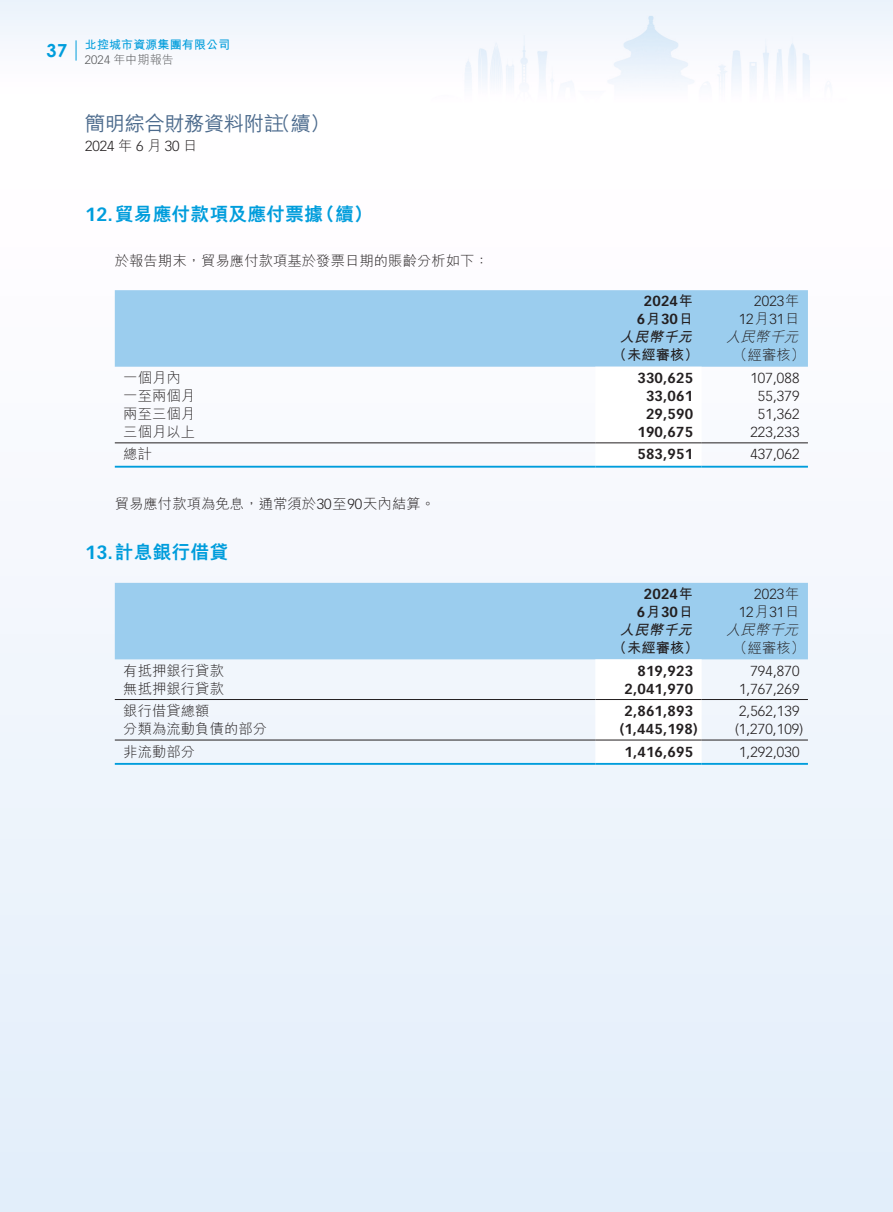
<style>
.page{position:relative;width:893px;height:1212px;background:#fff}
.page>*{position:absolute;margin:0;border:0;box-sizing:border-box;transform-origin:0 0}
.t1{font:500 20.25px "M Hei HK";letter-spacing:-.015em;color:#4c6b8d}
.t2{font:800 18.75px "M Hei HK";letter-spacing:.01em;color:#009ddc}
.t3{font:700 18px "Century Gothic";color:#009ddc}
.t4{font:300 14.25px "M Hei HK";letter-spacing:.01em;color:#231f20}
.t5{font:300 14.25px "Vectora LT Std";letter-spacing:.01em;color:#231f20}
.t6{font:700 14.25px "Vectora LT Std";letter-spacing:.01em;color:#231f20}
.t7{font:700 14.25px "M Hei HK";letter-spacing:.01em;color:#231f20}
.t8{font:italic 300 14.25px "M Hei HK";color:#231f20}
.t9{font:italic 700 14.25px "M Hei HK";color:#231f20}
.t10{font:700 12px "M Hei HK";letter-spacing:.01em;color:#009ddc}
.t11{font:300 12px "M Hei HK";letter-spacing:.01em;color:#57585a}
.s1{font-family:"Vectora LT Std"}
.s2{font-family:"M Hei HK"}
.s3{font-family:"Vectora LT Std";font-weight:700}
</style>
<div class="page">
<svg style="left:76px;top:40px;width:1px;height:21px"></svg>
<div style="left:115px;top:290px;width:693px;height:77px;background:#9bcdee"></div>
<svg style="left:595px;top:443px;width:107px;height:23px"></svg>
<hr style="left:115px;top:442px;width:480px;height:1px;background:#231f20">
<hr style="left:595px;top:442px;width:107px;height:1px;background:#231f20">
<hr style="left:702px;top:442px;width:106px;height:1px;background:#231f20">
<hr style="left:115px;top:466px;width:480px;height:2px;background:#009ddc">
<hr style="left:595px;top:466px;width:107px;height:2px;background:#009ddc">
<hr style="left:702px;top:466px;width:106px;height:2px;background:#009ddc">
<div style="left:115px;top:583px;width:693px;height:76px;background:#9bcdee"></div>
<svg style="left:595px;top:659px;width:107px;height:104px"></svg>
<hr style="left:115px;top:699px;width:480px;height:1px;background:#231f20">
<hr style="left:595px;top:699px;width:107px;height:1px;background:#231f20">
<hr style="left:702px;top:699px;width:106px;height:1px;background:#231f20">
<hr style="left:115px;top:740px;width:480px;height:1px;background:#231f20">
<hr style="left:595px;top:740px;width:107px;height:1px;background:#231f20">
<hr style="left:702px;top:740px;width:106px;height:1px;background:#231f20">
<hr style="left:115px;top:763px;width:480px;height:2px;background:#009ddc">
<hr style="left:595px;top:763px;width:107px;height:2px;background:#009ddc">
<hr style="left:702px;top:763px;width:106px;height:2px;background:#009ddc">
<p class="t3" style="left:46px;top:37px;width:22px">37</p>
<p class="t10" style="left:85px;top:36px;width:147px">北控城市資源集團有限公司</p>
<p class="t11" style="left:85px;top:53px;width:90px"><span class="s1">2024</span> 年中期報告</p>
<h1 class="t1" style="left:85px;top:109px;width:201px">簡明綜合財務資料附註</h1>
<p class="t5" style="left:85px;top:138px;width:114px">2024 <span class="s2">年</span> 6 <span class="s2">月</span> 30 <span class="s2">日</span></p>
<h1 class="t1" style="left:270px;top:109px;width:62px">（續(</h1>
<h2 class="t2" style="left:85px;top:205px;width:239px"><span class="s3">12.</span>貿易應付款項及應付票據</h2>
<p class="t4" style="left:115px;top:253px;width:376px">於報告期末，貿易應付款項基於發票日期的賬齡分析如下：</p>
<h2 class="t2" style="left:316px;top:205px;width:58px">（續(</h2>
<p class="t4" style="left:123px;top:370px;width:59px">一個月內</p>
<p class="t4" style="left:123px;top:388px;width:73px">一至兩個月</p>
<p class="t4" style="left:123px;top:406px;width:73px">兩至三個月</p>
<p class="t4" style="left:123px;top:424px;width:73px">三個月以上</p>
<p class="t4" style="left:123px;top:447px;width:30px">總計</p>
<p class="t4" style="left:115px;top:496px;width:322px">貿易應付款項為免息，通常須於<span class="s1">30</span>至<span class="s1">90</span>天內結算。</p>
<h2 class="t2" style="left:85px;top:542px;width:145px"><span class="s3">13.</span>計息銀行借貸</h2>
<p class="t4" style="left:123px;top:663px;width:102px">有抵押銀行貸款</p>
<p class="t4" style="left:123px;top:681px;width:102px">無抵押銀行貸款</p>
<p class="t4" style="left:123px;top:703px;width:88px">銀行借貸總額</p>
<p class="t4" style="left:123px;top:721px;width:145px">分類為流動負債的部分</p>
<p class="t4" style="left:123px;top:744px;width:73px">非流動部分</p>
<p class="t6" style="left:644px;top:293px;width:51px">2024<span class="s2">年</span></p>
<p class="t5" style="left:754px;top:293px;width:47px">2023<span class="s2">年</span></p>
<p class="t6" style="left:637px;top:311px;width:58px">6<span class="s2">月</span>30<span class="s2">日</span></p>
<p class="t5" style="left:739px;top:311px;width:62px">12<span class="s2">月</span>31<span class="s2">日</span></p>
<p class="t9" style="left:620px;top:327px;width:78px">人民幣千元</p>
<p class="t8" style="left:726px;top:330px;width:77px">人民幣千元</p>
<p class="t7" style="left:613px;top:345px;width:88px">（未經審核）</p>
<p class="t4" style="left:733px;top:348px;width:73px">（經審核(</p>
<p class="t6" style="left:637px;top:369px;width:57px">330,625</p>
<p class="t5" style="left:750px;top:370px;width:51px">107,088</p>
<p class="t6" style="left:646px;top:387px;width:49px">33,061</p>
<p class="t5" style="left:758px;top:388px;width:43px">55,379</p>
<p class="t6" style="left:646px;top:405px;width:49px">29,590</p>
<p class="t5" style="left:758px;top:406px;width:43px">51,362</p>
<p class="t6" style="left:637px;top:423px;width:57px">190,675</p>
<p class="t5" style="left:750px;top:424px;width:51px">223,233</p>
<p class="t6" style="left:637px;top:446px;width:57px">583,951</p>
<p class="t5" style="left:750px;top:446px;width:51px">437,062</p>
<p class="t6" style="left:644px;top:585px;width:51px">2024<span class="s2">年</span></p>
<p class="t5" style="left:754px;top:586px;width:47px">2023<span class="s2">年</span></p>
<p class="t6" style="left:637px;top:603px;width:58px">6<span class="s2">月</span>30<span class="s2">日</span></p>
<p class="t5" style="left:739px;top:604px;width:62px">12<span class="s2">月</span>31<span class="s2">日</span></p>
<p class="t9" style="left:620px;top:619px;width:78px">人民幣千元</p>
<p class="t8" style="left:726px;top:622px;width:77px">人民幣千元</p>
<p class="t7" style="left:613px;top:637px;width:88px">（未經審核）</p>
<p class="t4" style="left:733px;top:640px;width:73px">（經審核(</p>
<p class="t6" style="left:637px;top:662px;width:57px">819,923</p>
<p class="t5" style="left:750px;top:662px;width:51px">794,870</p>
<p class="t6" style="left:624px;top:680px;width:70px">2,041,970</p>
<p class="t5" style="left:739px;top:680px;width:62px">1,767,269</p>
<p class="t6" style="left:624px;top:702px;width:70px">2,861,893</p>
<p class="t5" style="left:739px;top:703px;width:62px">2,562,139</p>
<p class="t6" style="left:620px;top:720px;width:79px">)1,445,198(</p>
<p class="t5" style="left:735px;top:721px;width:70px">)1,270,109(</p>
<p class="t6" style="left:624px;top:743px;width:70px">1,416,695</p>
<p class="t5" style="left:739px;top:743px;width:62px">1,292,030</p>
</div>
